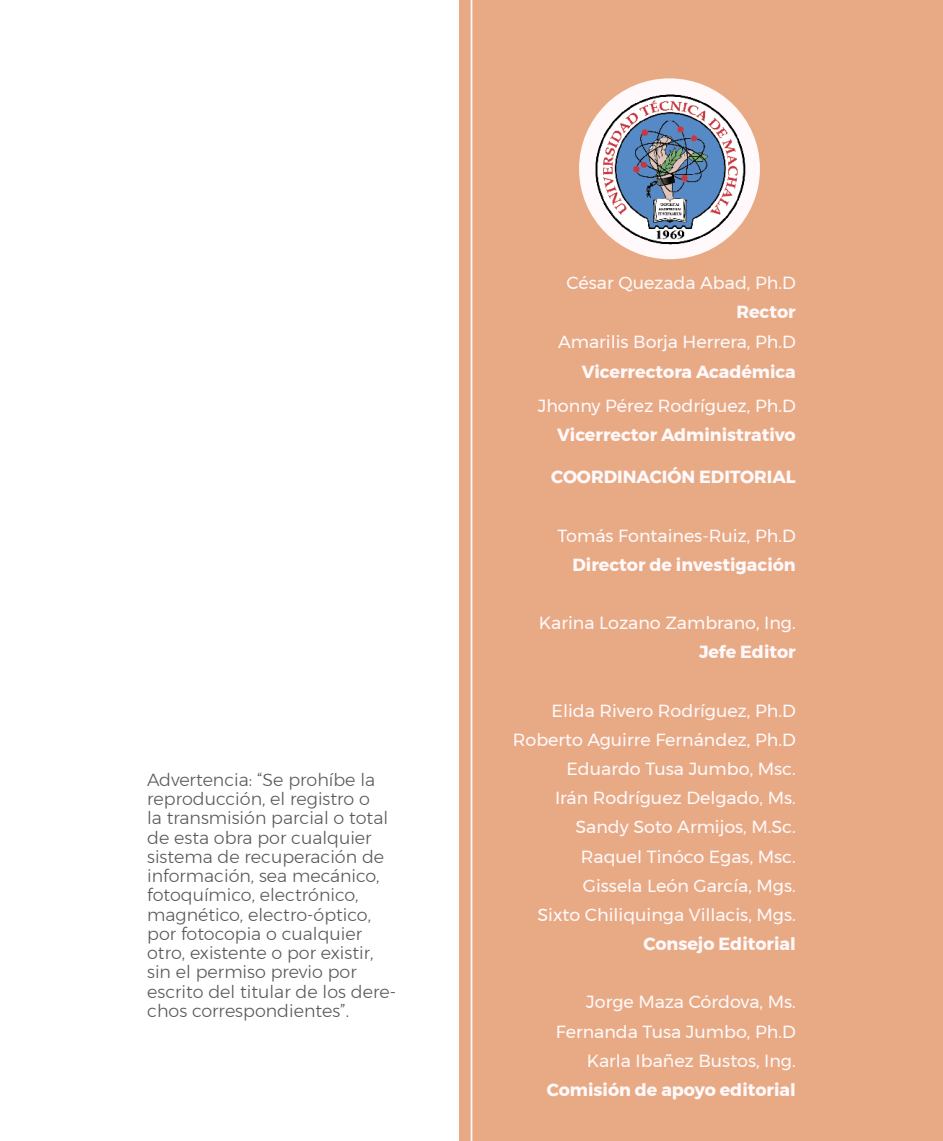
<style>
.page{position:relative;width:943px;height:1141px;background:#fff}
.page>*{position:absolute;margin:0;border:0;box-sizing:border-box;transform-origin:0 0}
.texto_creditos{font:17.5px "Montserrat";color:#fff9fb}
.texto_creditos-2{font:300 17.5px/19.2px "Montserrat";color:#57585a}
.texto_creditos-3{font:700 17.5px "Montserrat";color:#fff9fb}
.texto_creditos-4{font:17.5px "Montserrat";color:#fef8fa}
.texto_creditos-5{font:700 17.5px "Montserrat";color:#fef8fa}
</style>
<div class="page">
<div style="left:459px;top:0;width:484px;height:1141px;background:#e8aa85"></div>
<div style="left:579px;top:78px;width:181px;height:181px;background:#fff9fb;border-radius:50%"></div>
<img style="left:580px;top:86px;width:177px;height:167px">
<hr style="left:470px;top:0;width:2px;height:1141px;background:#fff9fb">
<p class="texto_creditos-2" style="left:147px;top:770px;width:250px">Advertencia: “Se prohíbe la reproducción, el registro o<br>la transmisión parcial o total de esta obra por cualquier sistema de recuperación de información, sea mecánico, fotoquímico, electrónico, magnético, electro-óptico, por fotocopia o cualquier otro, existente o por existir, sin el permiso previo por escrito del titular de los dere&shy;chos correspondientes”.</p>
<p class="texto_creditos-4" style="left:566px;top:269px;width:231px">César Quezada Abad, Ph.D</p>
<p class="texto_creditos-5" style="left:736px;top:298px;width:61px">Rector</p>
<p class="texto_creditos" style="left:558px;top:329px;width:239px">Amarilis Borja Herrera, Ph.D</p>
<p class="texto_creditos-3" style="left:581px;top:357px;width:215px">Vicerrectora Académica</p>
<p class="texto_creditos" style="left:537px;top:393px;width:259px">Jhonny Pérez Rodríguez, Ph.D</p>
<p class="texto_creditos-3" style="left:557px;top:421px;width:240px">Vicerrector Administrativo</p>
<p class="texto_creditos-3" style="left:551px;top:463px;width:246px">COORDINACIÓN EDITORIAL</p>
<p class="texto_creditos" style="left:557px;top:522px;width:240px">Tomás Fontaines-Ruiz, Ph.D</p>
<p class="texto_creditos-3" style="left:572px;top:551px;width:225px">Director de investigación</p>
<p class="texto_creditos" style="left:539px;top:610px;width:258px">Karina Lozano Zambrano, Ing.</p>
<p class="texto_creditos-3" style="left:699px;top:638px;width:98px">Jefe Editor</p>
<p class="texto_creditos" style="left:551px;top:697px;width:246px">Elida Rivero Rodríguez, Ph.D</p>
<p class="texto_creditos" style="left:513px;top:726px;width:284px">Roberto Aguirre Fernández, Ph.D</p>
<p class="texto_creditos" style="left:566px;top:755px;width:231px">Eduardo Tusa Jumbo, Msc.</p>
<p class="texto_creditos" style="left:555px;top:785px;width:242px">Irán Rodríguez Delgado, Ms.</p>
<p class="texto_creditos" style="left:575px;top:814px;width:222px">Sandy Soto Armijos, M.Sc.</p>
<p class="texto_creditos" style="left:581px;top:843px;width:216px">Raquel Tinóco Egas, Msc.</p>
<p class="texto_creditos" style="left:583px;top:872px;width:214px">Gissela León García, Mgs.</p>
<p class="texto_creditos" style="left:537px;top:901px;width:260px">Sixto Chiliquinga Villacis, Mgs.</p>
<p class="texto_creditos-3" style="left:643px;top:930px;width:154px">Consejo Editorial</p>
<p class="texto_creditos" style="left:586px;top:989px;width:211px">Jorge Maza Córdova, Ms.</p>
<p class="texto_creditos" style="left:556px;top:1018px;width:241px">Fernanda Tusa Jumbo, Ph.D</p>
<p class="texto_creditos" style="left:586px;top:1047px;width:211px">Karla Ibañez Bustos, Ing.</p>
<p class="texto_creditos-3" style="left:547px;top:1076px;width:250px">Comisión de apoyo editorial</p>
</div>
